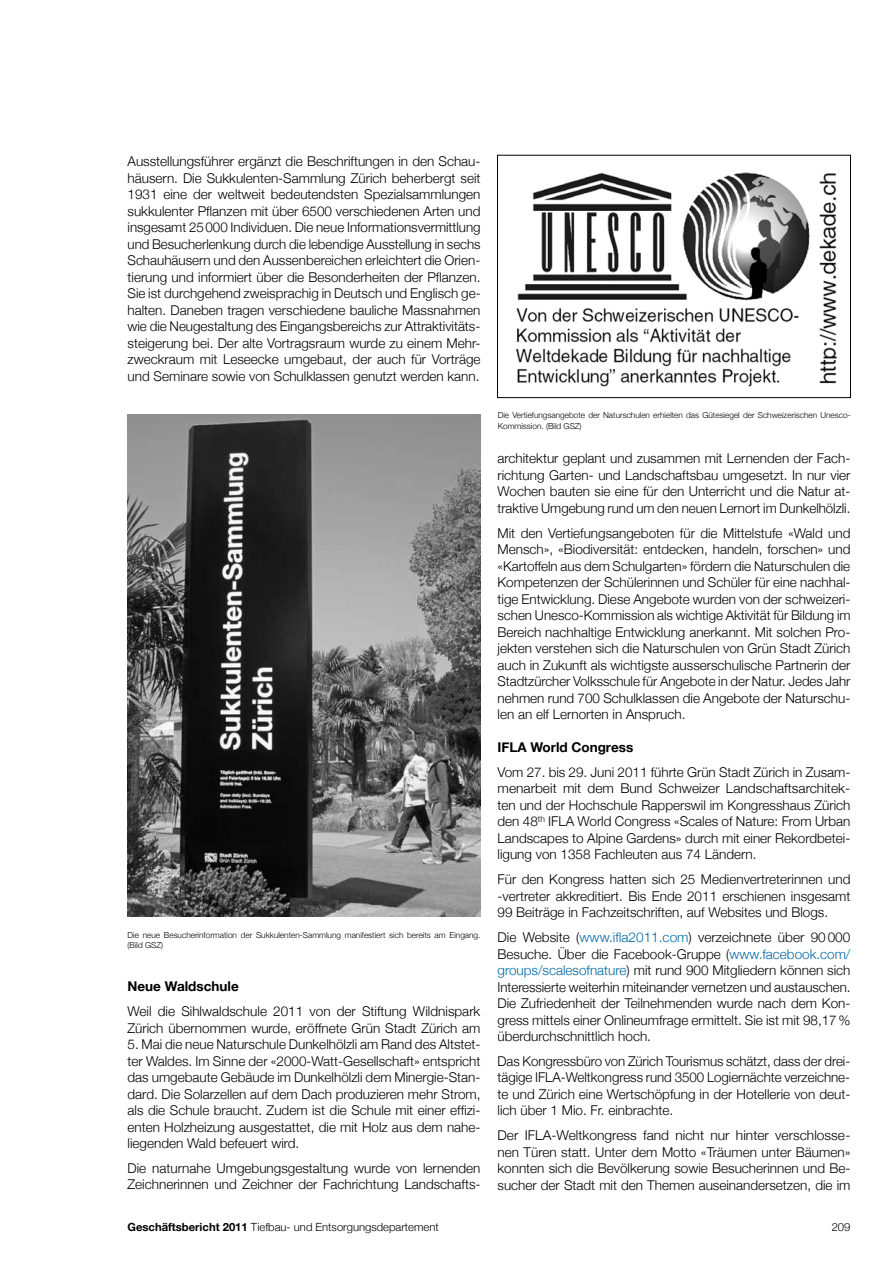
<style>
.page{position:relative;width:893px;height:1263px;background:#fff}
.page>*{position:absolute;margin:0;border:0;box-sizing:border-box;transform-origin:0 0}
.t1{font:300 13.5px/16.5px "Helvetica Neue";color:#000;text-align:justify}
.t2{font:700 13.5px "Helvetica Neue";color:#000}
.t3{font:300 11.25px "Helvetica Neue";color:#000}
.t4{font:300 8.25px/10.5px "Helvetica Neue";color:#000}
.s1{color:#0066a4}
.s2{font-weight:700}
</style>
<div class="page">
<img style="left:128px;top:414px;width:352px;height:502px">
<img style="left:515px;top:172px;width:322px;height:215px">
<div style="left:497px;top:155px;width:354px;height:243px;border:1px solid #000"></div>
<p class="t1" style="left:128px;top:153px;width:355px">Ausstellungsführer ergänzt die Beschriftungen in den Schau&shy;häusern. Die Sukkulenten-Sammlung Zürich beherbergt seit 1931 eine der weltweit bedeutendsten Spezialsammlungen sukkulenter Pflanzen mit über 6500 verschiedenen Arten und insgesamt 25000 Individuen. Die neue Informationsvermittlung und Besucherlenkung durch die lebendige Ausstellung in sechs Schauhäusern und den Aussenbereichen erleichtert die Orien&shy;tierung und informiert über die Besonderheiten der Pflanzen.<br>Sie ist durchgehend zweisprachig in Deutsch und Englisch ge&shy;halten. Daneben tragen verschiedene bauliche Massnahmen wie die Neugestaltung des Eingangsbereichs zur Attraktivitäts&shy;steigerung bei. Der alte Vortragsraum wurde zu einem Mehr&shy;zweckraum mit Leseecke umgebaut, der auch für Vorträge und Seminare sowie von Schulklassen genutzt werden kann.</p>
<p class="t4" style="left:128px;top:929px;width:354px">Die neue Besucherinformation der Sukkulenten-Sammlung manifestiert sich bereits am Eingang. (Bild GSZ)</p>
<p class="t2" style="left:128px;top:978px;width:113px">Neue Waldschule</p>
<p class="t1" style="left:128px;top:1003px;width:354px">Weil die Sihlwaldschule 2011 von der Stiftung Wildnispark<br>Zürich übernommen wurde, eröffnete Grün Stadt Zürich am</p>
<p class="t1" style="left:128px;top:1036px;width:354px">5. Mai die neue Naturschule Dunkelhölzli am Rand des Altstet&shy;ter Waldes. Im Sinne der «2000-Watt-Gesellschaft» entspricht das umgebaute Gebäude im Dunkelhölzli dem Minergie-Stan&shy;dard. Die Solarzellen auf dem Dach produzieren mehr Strom, als die Schule braucht. Zudem ist die Schule mit einer effizi&shy;enten Holzheizung ausgestattet, die mit Holz aus dem nahe&shy;liegenden Wald befeuert wird.</p>
<p class="t1" style="left:128px;top:1159px;width:354px">Die naturnahe Umgebungsgestaltung wurde von lernenden<br>Zeichnerinnen und Zeichner der Fachrichtung Landschafts-</p>
<p class="t4" style="left:498px;top:410px;width:354px">Die Vertiefungsangebote der Naturschulen erhielten das Gütesiegel der Schweizerischen Unesco-<br>Kommission. (Bild GSZ)</p>
<p class="t1" style="left:497px;top:450px;width:354px">architektur geplant und zusammen mit Lernenden der Fach&shy;richtung Garten- und Landschaftsbau umgesetzt. In nur vier Wochen bauten sie eine für den Unterricht und die Natur at&shy;traktive Umgebung rund um den neuen Lernort im Dunkelhölzli.</p>
<p class="t1" style="left:497px;top:524px;width:355px">Mit den Vertiefungsangeboten für die Mittelstufe «Wald und Mensch», «Biodiversität: entdecken, handeln, forschen» und «Kartoffeln aus dem Schulgarten» fördern die Naturschulen die Kompetenzen der Schülerinnen und Schüler für eine nachhal&shy;tige Entwicklung. Diese Angebote wurden von der schweizeri&shy;schen Unesco-Kommission als wichtige Aktivität für Bildung im Bereich nachhaltige Entwicklung anerkannt. Mit solchen Pro&shy;jekten verstehen sich die Naturschulen von Grün Stadt Zürich auch in Zukunft als wichtigste ausserschulische Partnerin der Stadtzürcher Volksschule für Angebote in der Natur. Jedes Jahr nehmen rund 700 Schulklassen die Angebote der Naturschu&shy;len an elf Lernorten in Anspruch.</p>
<p class="t2" style="left:497px;top:739px;width:137px">IFLA World Congress</p>
<p class="t1" style="left:497px;top:764px;width:354px">Vom 27. bis 29. Juni 2011 führte Grün Stadt Zürich in Zusam&shy;menarbeit mit dem Bund Schweizer Landschaftsarchitek&shy;ten und der Hochschule Rapperswil im Kongresshaus Zürich den 48<sup>th</sup> IFLA World Congress «Scales of Nature: From Urban Landscapes to Alpine Gardens» durch mit einer Rekordbetei&shy;ligung von 1358 Fachleuten aus 74 Ländern.</p>
<p class="t1" style="left:497px;top:871px;width:354px">Für den Kongress hatten sich 25 Medienvertreterinnen und -vertreter akkreditiert. Bis Ende 2011 erschienen insgesamt 99 Beiträge in Fachzeitschriften, auf Websites und Blogs.</p>
<p class="t1" style="left:497px;top:929px;width:354px">Die Website (<span class="s1">www.ifla2011.com</span>) verzeichnete über 90000<br>Besuche. Über die Facebook-Gruppe (<span class="s1">www.facebook.com/ groups/scalesofnature</span>) mit rund 900 Mitgliedern können sich Interessierte weiterhin miteinander vernetzen und austauschen.<br>Die Zufriedenheit der Teilnehmenden wurde nach dem Kon&shy;gress mittels einer Onlineumfrage ermittelt. Sie ist mit 98,17% überdurchschnittlich hoch.</p>
<p class="t1" style="left:497px;top:1052px;width:354px">Das Kongressbüro von Zürich Tourismus schätzt, dass der drei&shy;tägige IFLA-Weltkongress rund 3500 Logiernächte verzeichne&shy;te und Zürich eine Wertschöpfung in der Hotellerie von deut&shy;lich über 1 Mio. Fr. einbrachte.</p>
<p class="t1" style="left:497px;top:1127px;width:354px">Der IFLA-Weltkongress fand nicht nur hinter verschlosse&shy;nen Türen statt. Unter dem Motto «Träumen unter Bäumen» konnten sich die Bevölkerung sowie Besucherinnen und Be&shy;sucher der Stadt mit den Themen auseinandersetzen, die im</p>
<p class="t3" style="left:128px;top:1220px;width:313px"><span class="s2">Geschäftsbericht 2011</span> Tiefbau- und Entsorgungsdepartement</p>
<p class="t3" style="left:832px;top:1220px;width:20px">209</p>
</div>
